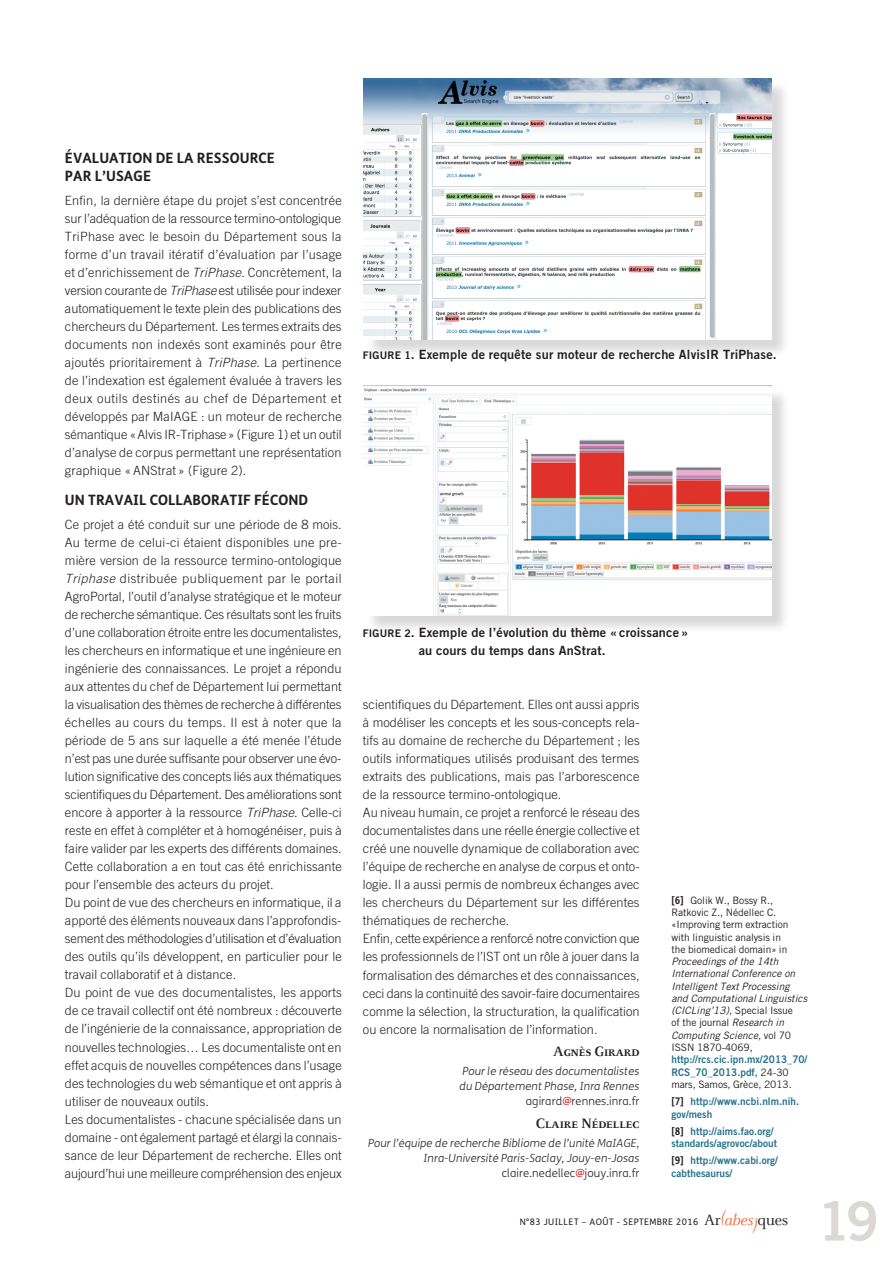
<style>
.page{position:relative;width:895px;height:1266px;background:#fff}
.page>*{position:absolute;margin:0;border:0;box-sizing:border-box;transform-origin:0 0}
.t1{font:54px "Trade Gothic Bold Two";color:#dcd9d5}
.t2{font:700 15px "Celeste Caps";letter-spacing:-.005em;color:#231f20}
.t3{font:700 14.25px/18px "FS Me";letter-spacing:.005em;color:#231f20}
.t4{font:300 12.75px/18px "Trade Gothic";letter-spacing:.005em;color:#231f20}
.t5{font:12.75px/18px "Trade Gothic Bold Two";letter-spacing:.015em;color:#231f20}
.t6{font:italic 300 11.25px/15px "FS Me";letter-spacing:.01em;color:#231f20;text-align:right}
.t7{font:10.5px/12.6px "Trade Gothic Bold Two";letter-spacing:.005em;color:#25718c;scale:.95 1}
.t8{font:italic 10.2px/12.3px "Trade Gothic";letter-spacing:.005em;color:#231f20}
.t9{font:10.2px/12.3px "Trade Gothic";letter-spacing:-.005em;color:#231f20}
.t10{font:9px "FS Me";letter-spacing:.05em;color:#231f20}
.s1{font-style:italic}
.s2{font-size:10.5px}
.s3{font-style:normal}
.s4{font-weight:400;font-style:normal;color:#da262d}
.s5{font-family:"FS Me";font-weight:700;font-size:10.5px}
.s6{font-family:"Trade Gothic";font-size:10.2px;color:#231f20}
.s7{font-family:"FS Me";font-weight:700;color:#231f20}
.s8{font-family:"Celeste";font-size:16.5px}
.s9{font-family:"Celeste";font-style:italic;font-size:16.5px;color:#f36f42}
</style>
<div class="page">
<div style="left:366px;top:81px;width:423px;height:277px;background:#231f20;opacity:.17"></div>
<img style="left:364px;top:79px;width:407px;height:260px">
<div style="left:366px;top:388px;width:423px;height:246px;background:#231f20;opacity:.17"></div>
<img style="left:364px;top:388px;width:407px;height:227px">
<p class="t3" style="left:65px;top:148px;width:211px">ÉVALUATION DE LA RESSOURCE<br>PAR L’USAGE</p>
<p class="t4" style="left:65px;top:191px;width:278px;text-align:justify">Enfin, la dernière étape du projet s’est concentrée sur l’adéquation de la ressource termino-ontologique TriPhase avec le besoin du Département sous la forme d’un travail itératif d’évaluation par l’usage et d’enrichissement de <span class="s1">TriPhase</span>. Concrètement, la version courante de <span class="s1">TriPhase</span> est utilisée pour indexer automatiquement le texte plein des publications des chercheurs du Département. Les termes extraits des documents non indexés sont examinés pour être ajoutés prioritairement à <span class="s1">TriPhase</span>. La pertinence de l’indexation est également évaluée à travers les deux outils destinés au chef de Département et développés par MaIAGE : un moteur de recherche sémantique «Alvis IR-Triphase» (Figure 1) et un outil d’analyse de corpus permettant une représentation graphique « ANStrat » (Figure 2).</p>
<p class="t3" style="left:65px;top:490px;width:243px">UN TRAVAIL COLLABORATIF FÉCOND</p>
<p class="t4" style="left:65px;top:515px;width:278px">Ce projet a été conduit sur une période de 8 mois.<br>Au terme de celui-ci étaient disponibles une pre&shy;mière version de la ressource termino-ontologique <span class="s1">Triphase</span> distribuée publiquement par le portail AgroPortal, l’outil d’analyse stratégique et le moteur de recherche sémantique. Ces résultats sont les fruits d’une collaboration étroite entre les documentalistes, les chercheurs en informatique et une ingénieure en ingénierie des connaissances. Le projet a répondu aux attentes du chef de Département lui permettant la visualisation des thèmes de recherche à différentes échelles au cours du temps. Il est à noter que la période de 5 ans sur laquelle a été menée l’étude n’est pas une durée suffisante pour observer une évo&shy;lution significative des concepts liés aux thématiques scientifiques du Département. Des améliorations sont encore à apporter à la ressource <span class="s1">TriPhase</span>. Celle-ci reste en effet à compléter et à homogénéiser, puis à faire valider par les experts des différents domaines.<br>Cette collaboration a en tout cas été enrichissante pour l’ensemble des acteurs du projet.<br>Du point de vue des chercheurs en informatique, il a apporté des éléments nouveaux dans l’approfondis&shy;sement des méthodologies d’utilisation et d’évaluation des outils qu’ils développent, en particulier pour le travail collaboratif et à distance.<br>Du point de vue des documentalistes, les apports de ce travail collectif ont été nombreux : découverte de l’ingénierie de la connaissance, appropriation de nouvelles technologies… Les documentaliste ont en effet acquis de nouvelles compétences dans l’usage des technologies du web sémantique et ont appris à utiliser de nouveaux outils.<br>Les documentalistes - chacune spécialisée dans un domaine - ont également partagé et élargi la connais&shy;sance de leur Département de recherche. Elles ont aujourd’hui une meilleure compréhension des enjeux</p>
<p class="t5" style="left:363px;top:345px;width:415px"><span class="s2">Figur e 1</span>. Exemple de requête sur moteur de recherche AlvisIR TriPhase.</p>
<p class="t5" style="left:418px;top:623px;width:271px;text-indent:-56px"><span class="s2">Figure 2</span>. Exemple de l’évolution du thème « croissance » au cours du temps dans AnStrat.</p>
<p class="t4" style="left:363px;top:695px;width:278px">scientifiques du Département. Elles ont aussi appris à modéliser les concepts et les sous-concepts rela&shy;tifs au domaine de recherche du Département ; les outils informatiques utilisés produisant des termes extraits des publications, mais pas l’arborescence de la ressource termino-ontologique.<br>Au niveau humain, ce projet a renforcé le réseau des documentalistes dans une réelle énergie collective et créé une nouvelle dynamique de collaboration avec l’équipe de recherche en analyse de corpus et onto&shy;logie. Il a aussi permis de nombreux échanges avec les chercheurs du Département sur les différentes thématiques de recherche.<br>Enfin, cette expérience a renforcé notre conviction que les professionnels de l’IST ont un rôle à jouer dans la formalisation des démarches et des connaissances, ceci dans la continuité des savoir-faire documentaires comme la sélection, la structuration, la qualification ou encore la normalisation de l’information.</p>
<p class="t2" style="left:553px;top:1043px;width:88px">Agnès Girard</p>
<p class="t6" style="left:459px;top:1062px;width:181px">Pour le réseau des documentalistes du Département Phase, Inra Rennes <span class="s3">agirard</span><span class="s4">@</span><span class="s3">rennes.inra.fr</span></p>
<p class="t2" style="left:535px;top:1115px;width:105px">Claire Nédellec</p>
<p class="t6" style="left:368px;top:1134px;width:273px">Pour l’équipe de recherche Bibliome de l’unité MaIAGE,<br>Inra-Université Paris-Saclay, Jouy-en-Josas <span class="s3">claire.nedellec</span><span class="s4">@</span><span class="s3">jouy.inra.fr</span></p>
<p class="t9" style="left:671px;top:893px;width:119px"><span class="s5">[6]</span> Golik W., Bossy R.,<br>Ratkovic Z., Nédellec C. «Improving term extraction with linguistic analysis in the biomedical domain» in</p>
<p class="t8" style="left:671px;top:955px;width:137px">Proceedings of the 14th<br>International Conference on<br>Intelligent Text Processing and Computational Linguistics (CICLing’13), <span class="s3">Special Issue<br>of the journal</span> Research in<br>Computing Science, <span class="s3">vol 70<br>ISSN 1870-4069,</span></p>
<p class="t7" style="left:671px;top:1052px;width:144px">http://rcs.cic.ipn.mx/2013_70/<br>RCS_70_2013.pdf, <span class="s6">24-30</span></p>
<p class="t9" style="left:671px;top:1078px;width:122px">mars, Samos, Grèce, 2013.</p>
<p class="t7" style="left:671px;top:1094px;width:136px"><span class="s7">[7]</span> http://www.ncbi.nlm.nih. gov/mesh</p>
<p class="t7" style="left:671px;top:1124px;width:113px"><span class="s7">[8]</span> http://aims.fao.org/ standards/agrovoc/about</p>
<p class="t7" style="left:671px;top:1153px;width:114px"><span class="s7">[9]</span> http://www.cabi.org/ cabthesaurus/</p>
<p class="t10" style="left:519px;top:1215px;width:270px">N°83 J UILLET – AOÛT - SEPTEMBRE 2016 <span class="s8">Ar</span><sup>(</sup><span class="s9">abes)</span><span class="s8">ques</span></p>
<h1 class="t1" style="left:816px;top:1187px;width:63px">19</h1>
</div>
